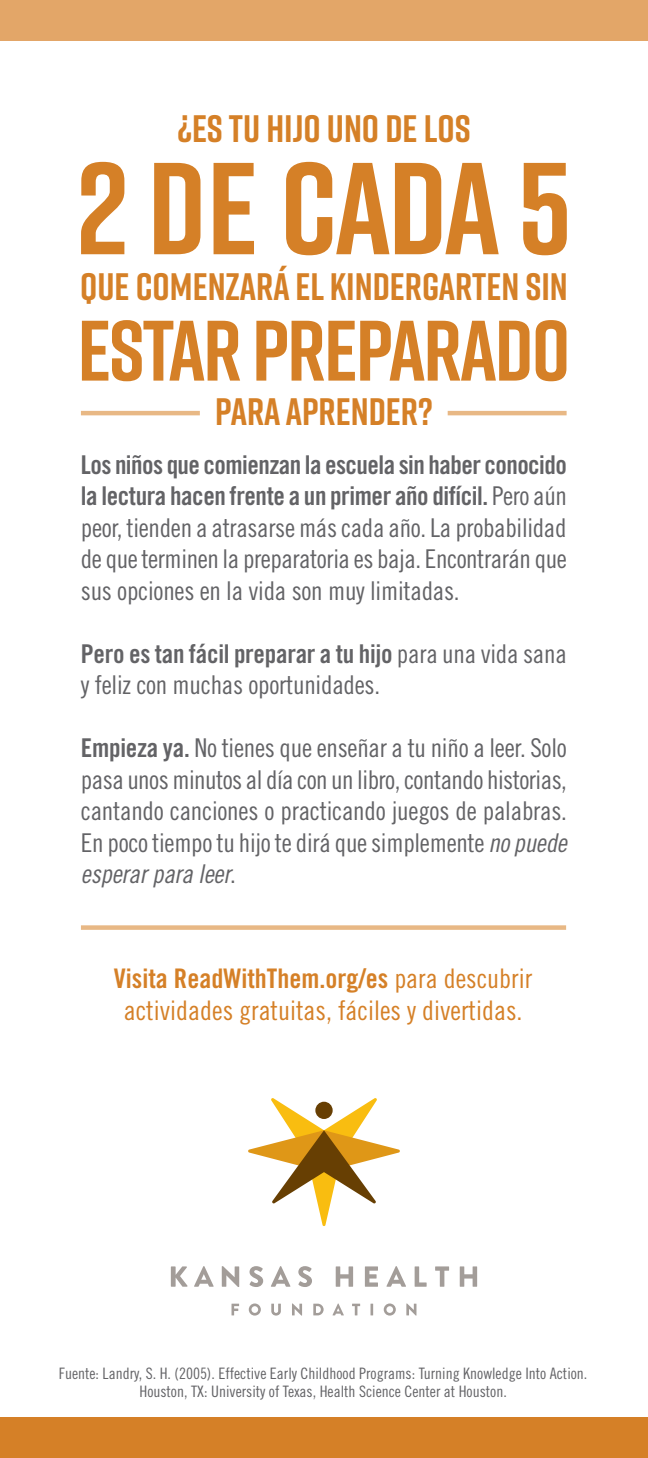
<style>
.page{position:relative;width:648px;height:1458px;background:#fff}
.page>*{position:absolute;margin:0;border:0;box-sizing:border-box;transform-origin:0 0}
.t1{font:700 130.5px "Rift";letter-spacing:-.02em;color:#d58027}
.t2{font:700 85.5px "Rift";letter-spacing:-.02em;color:#d58027}
.t3{font:700 38.25px "Rift";color:#d58027}
.t4{font:27px "Trade Gothic LT Std Cn 18";color:#d58027}
.t5{font:27px "Trade Gothic LT Std Bd Cn 20";color:#d58027}
.t6{font:25.88px/31.5px "Trade Gothic Cond Eighteen";letter-spacing:-.01em;color:#636366}
.t7{font:25.88px/31.5px "Trade Gothic LT Std Cn 18";letter-spacing:-.01em;color:#636366;text-align:justify}
.t8{font:25.88px/31.5px "Trade Gothic LT Std Bd Cn 20";letter-spacing:-.015em;color:#636366}
.t9{font:15.75px/18px "Trade Gothic LT Std Cn 18";color:#636366;text-align:center}
.s1{font-family:"Trade Gothic LT Std Cn 18"}
.s2{font-family:"Trade Gothic LT Std Bd Cn 20"}
.s3{font-style:italic}
</style>
<div class="page">
<div style="left:0;top:1418px;width:648px;height:40px;background:#d58027"></div>
<div style="left:0;top:0;width:648px;height:40px;background:#e3a668"></div>
<svg style="left:232px;top:1304px;width:7px;height:11px"></svg>
<svg style="left:249px;top:1304px;width:12px;height:12px"></svg>
<svg style="left:271px;top:1304px;width:10px;height:12px"></svg>
<svg style="left:292px;top:1304px;width:10px;height:12px"></svg>
<svg style="left:313px;top:1304px;width:11px;height:11px"></svg>
<svg style="left:352px;top:1304px;width:8px;height:11px"></svg>
<svg style="left:371px;top:1304px;width:2px;height:11px"></svg>
<svg style="left:384px;top:1304px;width:12px;height:12px"></svg>
<svg style="left:406px;top:1304px;width:10px;height:12px"></svg>
<svg style="left:332px;top:1304px;width:12px;height:11px"></svg>
<svg style="left:171px;top:1266px;width:17px;height:21px"></svg>
<svg style="left:222px;top:1266px;width:17px;height:21px"></svg>
<svg style="left:250px;top:1266px;width:13px;height:21px"></svg>
<svg style="left:298px;top:1266px;width:14px;height:21px"></svg>
<svg style="left:365px;top:1266px;width:13px;height:21px"></svg>
<svg style="left:415px;top:1266px;width:12px;height:21px"></svg>
<svg style="left:435px;top:1266px;width:14px;height:21px"></svg>
<svg style="left:460px;top:1266px;width:17px;height:21px"></svg>
<svg style="left:386px;top:1266px;width:20px;height:21px"></svg>
<svg style="left:271px;top:1266px;width:20px;height:21px"></svg>
<svg style="left:194px;top:1266px;width:20px;height:21px"></svg>
<svg style="left:336px;top:1266px;width:17px;height:21px"></svg>
<svg style="left:248px;top:1098px;width:152px;height:128px"></svg>
<hr style="left:81px;top:411px;width:119px;height:4px;background:#e8b885">
<div style="left:81px;top:925px;width:485px;height:5px;background:#e8b885"></div>
<hr style="left:448px;top:411px;width:119px;height:4px;background:#e8b885">
<h3 class="t3" style="left:177px;top:101px;width:295px">¿ES TU HIJO UNO DE LOS</h3>
<h1 class="t1" style="left:77px;top:115px;width:496px">2 DE CADA 5</h1>
<h3 class="t3" style="left:80px;top:259px;width:489px">QUE COMENZARÁ EL KINDERGARTEN SIN</h3>
<h2 class="t2" style="left:78px;top:289px;width:494px">ESTAR PREPARADO</h2>
<h3 class="t3" style="left:215px;top:385px;width:219px">PARA APRENDER?</h3>
<p class="t8" style="left:81px;top:449px;width:487px">Los niños que comienzan la escuela sin haber conocido la lectura hacen frente a un primer año difícil. <span class="s1">Pero aún</span></p>
<p class="t7" style="left:81px;top:511px;width:487px">peor, tienden a atrasarse más cada año. La probabilidad de que terminen la preparatoria es baja. Encontrarán que sus opciones en la vida son muy limitadas.</p>
<p class="t8" style="left:81px;top:638px;width:487px">Pero es tan fácil preparar a tu hijo <span class="s1">para una vida sana</span></p>
<p class="t7" style="left:81px;top:669px;width:301px">y feliz con muchas oportunidades.</p>
<p class="t6" style="left:81px;top:732px;width:493px"><span class="s2">Empieza ya.</span> No tienes que enseñar a tu niño a leer. Solo pasa unos minutos al día con un libro, contando historias, cantando canciones o practicando juegos de palabras.<br>En poco tiempo tu hijo te dirá que simplemente <span class="s3">nopuede esperarparaleer</span>.</p>
<p class="t5" style="left:114px;top:962px;width:420px">Visita ReadWithThem.org/es <span class="s1">para descubrir</span></p>
<p class="t4" style="left:124px;top:994px;width:400px">actividades gratuitas, fáciles y divertidas.</p>
<p class="t9" style="left:59px;top:1364px;width:530px">Fuente: Landry, S. H. (2005). Effective Early Childhood Programs: Turning Knowledge Into Action.<br>Houston, TX: University of Texas, Health Science Center at Houston.</p>
</div>
